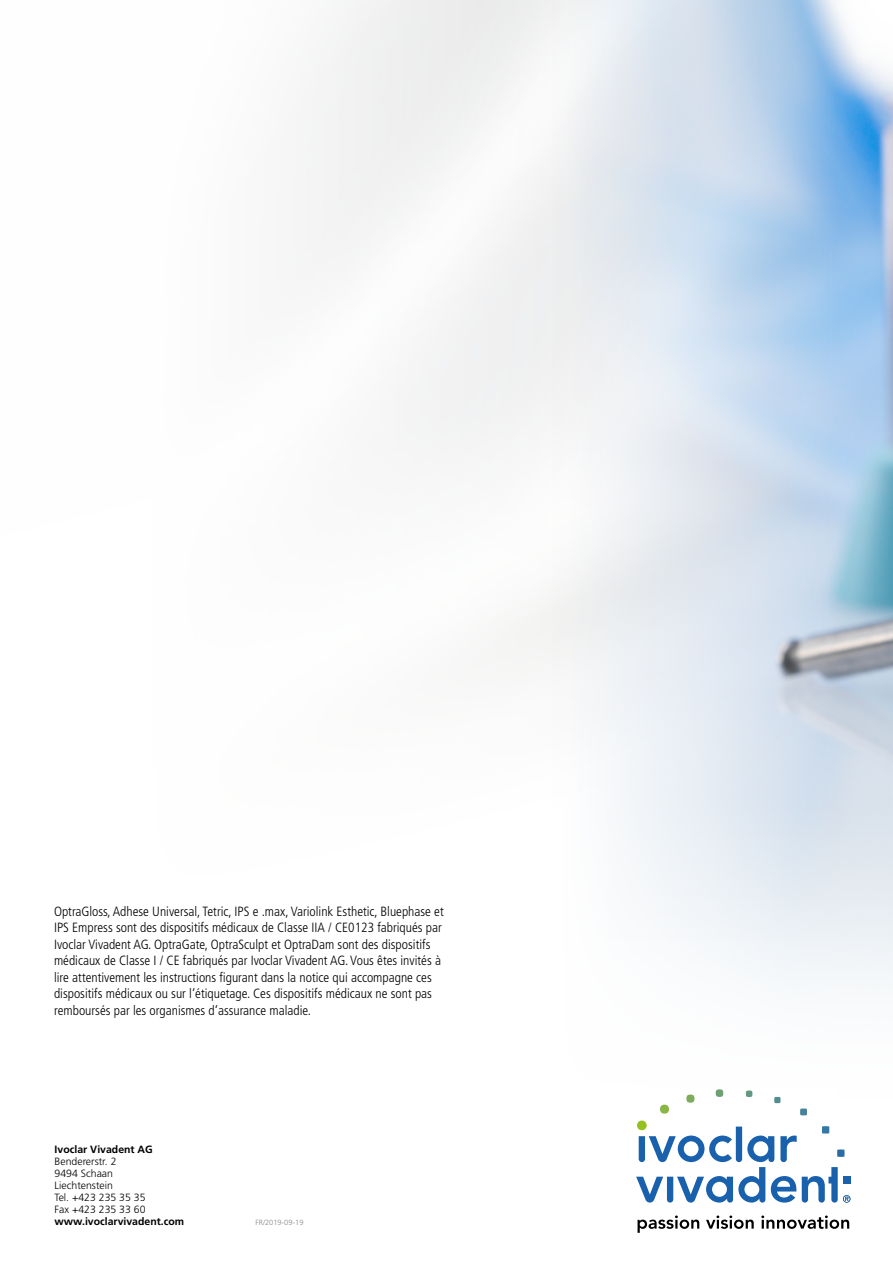
<style>
.page{position:relative;width:893px;height:1263px;background:#fff}
.page>*{position:absolute;margin:0;border:0;box-sizing:border-box;transform-origin:0 0}
.t1{font:300 condensed 13.35px/16.5px "Frutiger";color:#000}
.t2{font:300 10.5px/12px "Frutiger";color:#000}
.t3{font:700 10.5px "Frutiger";color:#000}
.t4{font:300 7.5px "Frutiger";color:#878787}
</style>
<div class="page">
<img style="left:552px;top:0;width:341px;height:985px">
<svg style="left:636px;top:1089px;width:214px;height:113px"></svg>
<svg style="left:638px;top:1215px;width:61px;height:18px"></svg>
<svg style="left:706px;top:1215px;width:48px;height:14px"></svg>
<svg style="left:761px;top:1215px;width:88px;height:14px"></svg>
<p class="t1" style="left:54px;top:903px;width:391px">OptraGloss, Adhese Universal, Tetric, IPS e .max, Variolink Esthetic, Bluephase et IPS Empress sont des dispositifs médicaux de Classe IIA / CE0123 fabriqués par Ivoclar Vivadent AG. OptraGate, OptraSculpt et OptraDam sont des dispositifs médicaux de Classe I / CE fabriqués par Ivoclar Vivadent AG. Vous êtes invités à lire attentivement les instructions figurant dans la notice qui accompagne ces dispositifs médicaux ou sur l‘étiquetage. Ces dispositifs médicaux ne sont pas remboursés par les organismes d‘assurance maladie.</p>
<p class="t3" style="left:55px;top:1143px;width:100px">Ivoclar Vivadent AG</p>
<p class="t2" style="left:55px;top:1156px;width:92px">Bendererstr. 2<br>9494 Schaan<br>Liechtenstein<br>Tel. +423 235 35 35<br>Fax +423 235 33 60</p>
<p class="t3" style="left:55px;top:1215px;width:131px">www.ivoclarvivadent.com</p>
<p class="t4" style="left:256px;top:1218px;width:49px">FR/2019-09-19</p>
</div>
